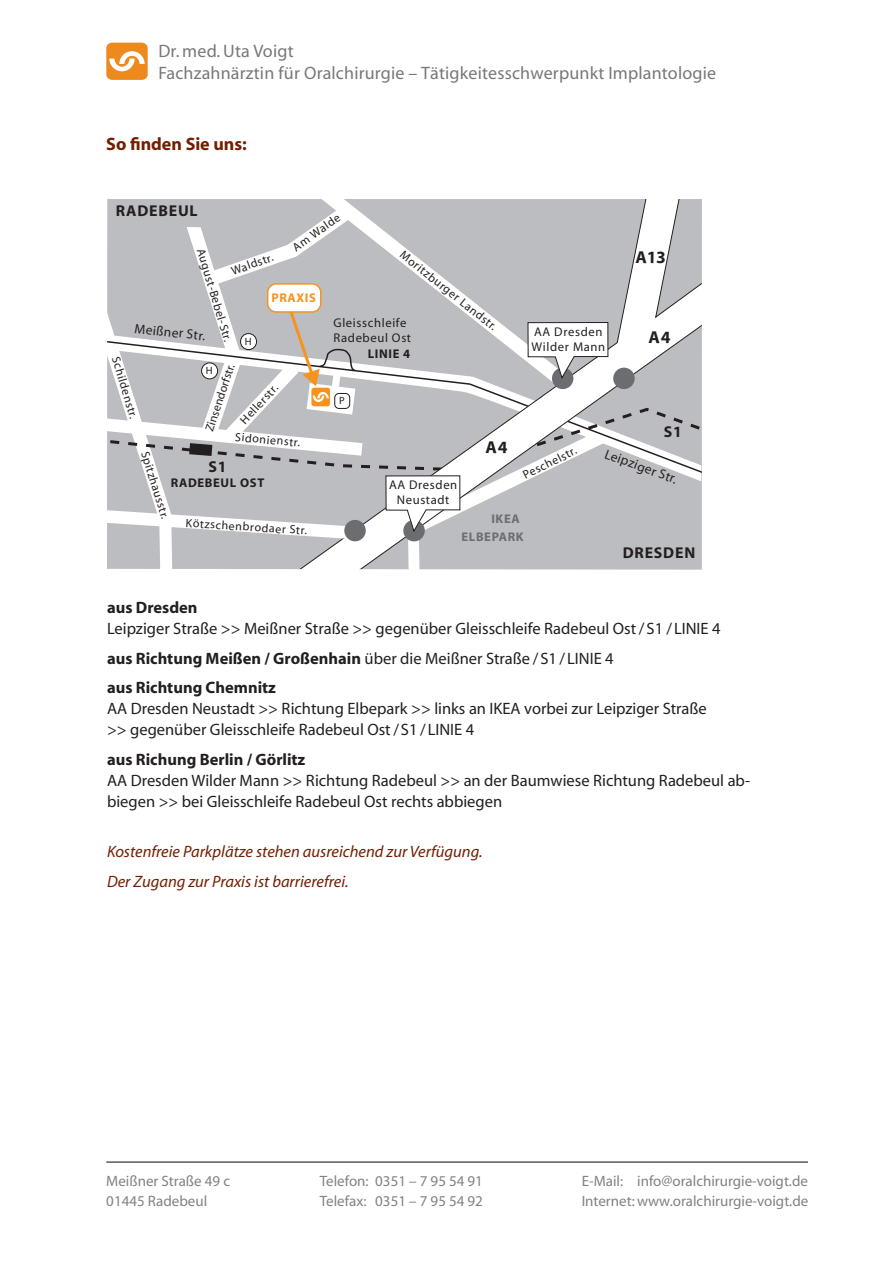
<style>
.page{position:relative;width:893px;height:1263px;background:#fff}
.page>*{position:absolute;margin:0;border:0;box-sizing:border-box;transform-origin:0 0}
.t1{font:18px/21.6px "Myriad";letter-spacing:.01em;color:#76787b}
.t2{font:700 18px "Myriad";color:#731e01}
.t3{font:16.5px/29.5px "Myriad";color:#231f20}
.t4{font:italic 16.5px/29.5px "Myriad";color:#731e01}
.t5{font:700 16.5px "Myriad";color:#231f20}
.t6{font:700 15.9px "Myriad";color:#231f20}
.t7{font:700 15.75px "Myriad";letter-spacing:.05em;color:#231f20}
.t8{font:15px/20.1px "Myriad";color:#808285}
.t9{font:13.5px "Myriad";color:#231f20}
.t10{font:12.6px/15.1px "Myriad";letter-spacing:.05em;color:#231f20}
.t11{font:700 12.6px "Myriad";letter-spacing:.05em;color:#231f20}
.t12{font:700 12.6px/17.9px "Myriad";letter-spacing:.05em;color:#6c6d70}
.t13{font:700 12.6px "Myriad";letter-spacing:.05em;color:#f7931d}
.t14{font:12px "Myriad";color:#231f20}
.t15{font:10.5px "Myriad";color:#231f20}
.s1{font-weight:700}
</style>
<div class="page">
<hr style="left:106px;top:1161px;width:702px;height:2px;background:#57585a">
<div style="left:106px;top:43px;width:42px;height:37px;background:#ed891d;border-radius:6px"></div>
<svg style="left:109px;top:51px;width:36px;height:20px"></svg>
<svg style="left:107px;top:199px;width:595px;height:5px;background:#c1c2c5"></svg>
<svg style="left:107px;top:204px;width:595px;height:366px"></svg>
<p class="t1" style="left:158px;top:41px;width:559px">Dr. med. Uta Voigt<br>Fachzahnärztin für Oralchirurgie – Tätigkeitesschwerpunkt Implantologie</p>
<p class="t2" style="left:106px;top:134px;width:142px">So finden Sie uns:</p>
<p class="t7" style="left:116px;top:203px;width:83px">RADEBEUL</p>
<p class="t14" style="left:290px;top:243px;width:57px;rotate:-35deg">Am Walde</p>
<p class="t14" style="left:206px;top:247px;width:98px;rotate:73deg">August-Bebel-Str.</p>
<p class="t14" style="left:230px;top:266px;width:45px;rotate:-20deg">Waldstr.</p>
<p class="t14" style="left:405px;top:249px;width:122px;rotate:38deg">Moritzburger Landstr.</p>
<p class="t13" style="left:271px;top:291px;width:46px">PRAXIS</p>
<p class="t10" style="left:334px;top:315px;width:79px">Gleisschleife<br>Radebeul Ost</p>
<p class="t9" style="left:135px;top:322px;width:73px;rotate:6deg">Meißner Str.</p>
<p class="t15" style="left:245px;top:336px;width:8px">H</p>
<p class="t14" style="left:121px;top:355px;width:66px;rotate:73deg">Schildenstr.</p>
<p class="t14" style="left:204px;top:429px;width:72px;rotate:-72deg">Zinsendorfstr.</p>
<p class="t15" style="left:206px;top:365px;width:8px">H</p>
<p class="t14" style="left:238px;top:418px;width:51px;rotate:-47deg">Hellerstr.</p>
<p class="t14" style="left:236px;top:431px;width:67px;rotate:5deg">Sidonienstr.</p>
<p class="t15" style="left:339px;top:395px;width:7px">P</p>
<p class="t11" style="left:368px;top:347px;width:44px">LINIE 4</p>
<p class="t10" style="left:531px;top:324px;width:75px">AA Dresden<br>Wilder Mann</p>
<p class="t7" style="left:664px;top:423px;width:20px">S1</p>
<p class="t14" style="left:151px;top:450px;width:72px;rotate:73deg">Spitzhausstr.</p>
<p class="t6" style="left:208px;top:459px;width:20px">S1</p>
<p class="t11" style="left:171px;top:477px;width:95px">RADEBEUL OST</p>
<p class="t14" style="left:186px;top:516px;width:123px;rotate:4deg">Kötzschenbrodaer Str.</p>
<p class="t10" style="left:389px;top:478px;width:70px;text-align:center">AA Dresden<br>Neustadt</p>
<p class="t14" style="left:521px;top:471px;width:60px;rotate:-27deg">Peschelstr.</p>
<p class="t12" style="left:461px;top:510px;width:64px;text-indent:30px">IKEA<br>ELBEPARK</p>
<p class="t9" style="left:608px;top:447px;width:78px;rotate:20deg">Leipziger Str.</p>
<p class="t7" style="left:623px;top:545px;width:74px">DRESDEN</p>
<p class="t5" style="left:107px;top:599px;width:92px">aus Dresden</p>
<p class="t3" style="left:107px;top:614px;width:615px">Leipziger Straße &gt;&gt; Meißner Straße &gt;&gt; gegenüber Gleisschleife Radebeul Ost / S1 / LINIE 4 <span class="s1">aus Richtung Meißen / Großenhain</span> über die Meißner Straße / S1 / LINIE 4<br><span class="s1">aus Richtung Chemnitz</span></p>
<p class="t3" style="left:107px;top:699px;width:601px;line-height:21px">AA Dresden Neustadt &gt;&gt; Richtung Elbepark &gt;&gt; links an IKEA vorbei zur Leipziger Straße &gt;&gt; gegenüber Gleisschleife Radebeul Ost / S1 / LINIE 4</p>
<p class="t5" style="left:107px;top:750px;width:200px">aus Richung Berlin / Görlitz</p>
<p class="t3" style="left:107px;top:770px;width:645px;line-height:21px">AA Dresden Wilder Mann &gt;&gt; Richtung Radebeul &gt;&gt; an der Baumwiese Richtung Radebeul ab&shy;biegen &gt;&gt; bei Gleisschleife Radebeul Ost rechts abbiegen</p>
<p class="t4" style="left:107px;top:837px;width:377px">Kostenfreie Parkplätze stehen ausreichend zur Verfügung.<br>Der Zugang zur Praxis ist barrierefrei.</p>
<p class="t8" style="left:106px;top:1172px;width:125px">Meißner Straße 49 c<br>01445 Radebeul</p>
<p class="t8" style="left:582px;top:1172px;width:228px">E-Mail: info@oralchirurgie-voigt.de<br>Internet: www.oralchirurgie-voigt.de</p>
<p class="t8" style="left:320px;top:1172px;width:165px">Telefon: 0351 – 7 95 54 91<br>Telefax: 0351 – 7 95 54 92</p>
</div>
